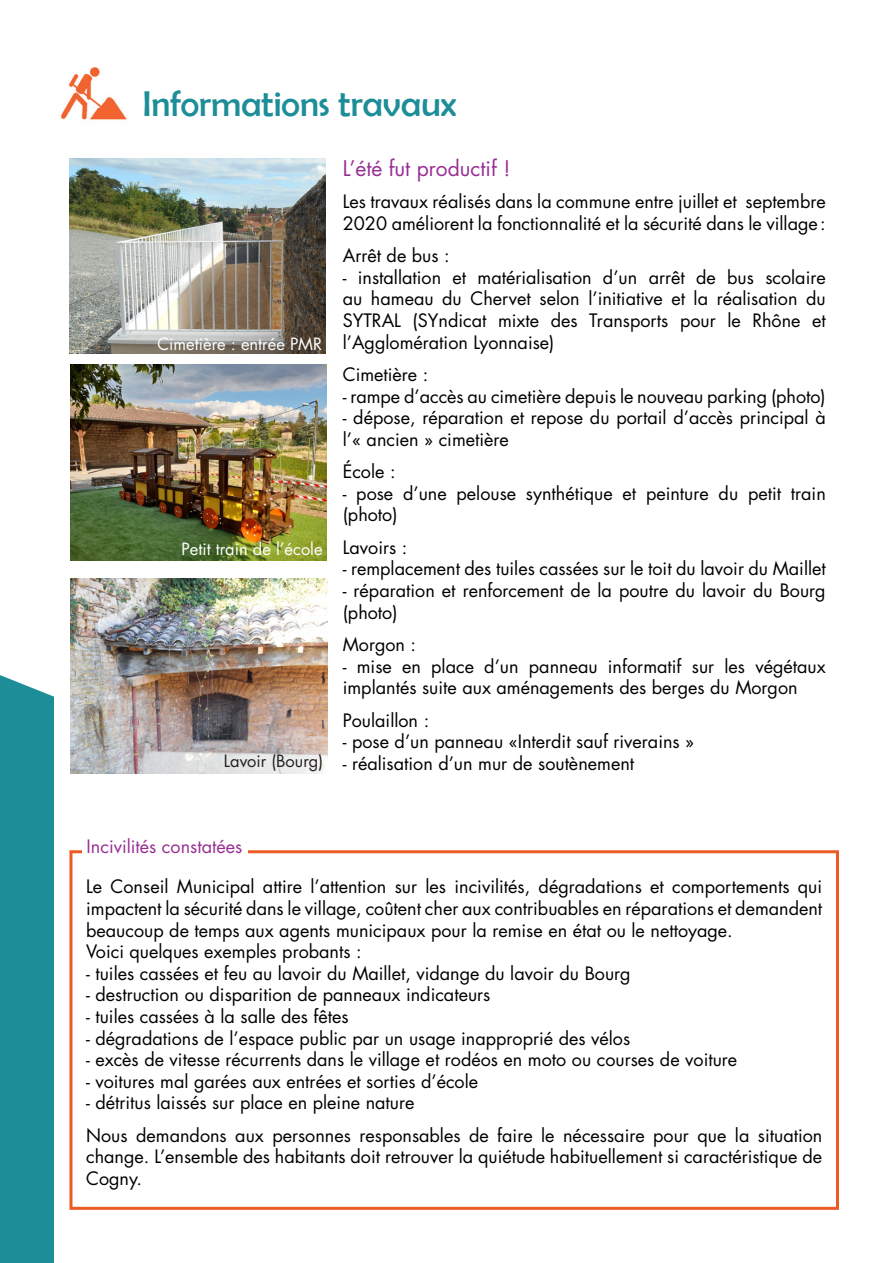
<style>
.page{position:relative;width:893px;height:1263px;background:#fff}
.page>*{position:absolute;margin:0;border:0;box-sizing:border-box;transform-origin:0 0}
.t1{font:36px "Berlin Sans FB";color:#1d8e98}
.t2{font:21px "Futura Std";color:#972e92}
.t3{font:18px/21.6px "Futura Std";color:#000}
.t4{font:18px "Futura Std";color:#972e92}
.t5{font:16.5px "Futura Std";color:#fff}
.t6{font:16.5px "Futura Std";color:#231f20}
</style>
<div class="page">
<div style="left:0;top:675px;width:54px;height:588px;background:#1d8e98"></div>
<img style="left:61px;top:67px;width:66px;height:53px">
<div style="left:69px;top:850px;width:770px;height:360px;border:3px solid #eb5b26"></div>
<div style="left:83px;top:834px;width:165px;height:33px;background:#fff"></div>
<img style="left:71px;top:578px;width:256px;height:195px">
<img style="left:69px;top:158px;width:257px;height:195px">
<img style="left:71px;top:365px;width:256px;height:195px">
<p class="t1" style="left:143px;top:84px;width:315px">Informations travaux</p>
<p class="t5" style="left:157px;top:333px;width:166px">Cimetière : entrée PMR</p>
<p class="t5" style="left:182px;top:539px;width:142px">Petit train de l’école</p>
<p class="t6" style="left:224px;top:750px;width:101px">Lavoir (Bourg)</p>
<p class="t2" style="left:343px;top:155px;width:169px">L’été fut productif !</p>
<p class="t3" style="left:343px;top:191px;width:484px">Les travaux réalisés dans la commune entre juillet et septembre<br>2020 améliorent la fonctionnalité et la sécurité dans le village :</p>
<p class="t3" style="left:343px;top:245px;width:108px">Arrêt de bus :</p>
<p class="t3" style="left:343px;top:266px;width:485px;text-align:justify">- installation et matérialisation d’un arrêt de bus scolaire au hameau du Chervet selon l’initiative et la réalisation du SYTRAL (SYndicat mixte des Transports pour le Rhône et l’Agglomération Lyonnaise)</p>
<p class="t3" style="left:343px;top:364px;width:87px">Cimetière :</p>
<p class="t3" style="left:343px;top:385px;width:484px">- rampe d’accès au cimetière depuis le nouveau parking (photo)</p>
<p class="t3" style="left:343px;top:407px;width:485px">- dépose, réparation et repose du portail d’accès principal à l’« ancien » cimetière</p>
<p class="t3" style="left:343px;top:461px;width:54px">École :</p>
<p class="t3" style="left:343px;top:482px;width:485px">- pose d’une pelouse synthétique et peinture du petit train (photo)</p>
<p class="t3" style="left:343px;top:536px;width:66px">Lavoirs :</p>
<p class="t3" style="left:343px;top:558px;width:485px">- remplacement des tuiles cassées sur le toit du lavoir du Maillet</p>
<p class="t3" style="left:343px;top:580px;width:484px">- réparation et renforcement de la poutre du lavoir du Bourg (photo)</p>
<p class="t3" style="left:343px;top:634px;width:75px">Morgon :</p>
<p class="t3" style="left:343px;top:655px;width:484px">- mise en place d’un panneau informatif sur les végétaux implantés suite aux aménagements des berges du Morgon</p>
<p class="t3" style="left:343px;top:709px;width:88px">Poulaillon :</p>
<p class="t3" style="left:343px;top:731px;width:353px">- pose d’un panneau «Interdit sauf riverains »</p>
<p class="t3" style="left:343px;top:752px;width:293px">- réalisation d’un mur de soutènement</p>
<p class="t4" style="left:87px;top:835px;width:157px">Incivilités constatées</p>
<p class="t3" style="left:86px;top:876px;width:738px;text-align:justify">Le Conseil Municipal attire l’attention sur les incivilités, dégradations et comportements qui impactent la sécurité dans le village, coûtent cher aux contribuables en réparations et demandent beaucoup de temps aux agents municipaux pour la remise en état ou le nettoyage.</p>
<p class="t3" style="left:86px;top:941px;width:277px">Voici quelques exemples probants :</p>
<p class="t3" style="left:86px;top:962px;width:546px">- tuiles cassées et feu au lavoir du Maillet, vidange du lavoir du Bourg</p>
<p class="t3" style="left:86px;top:984px;width:406px">- destruction ou disparition de panneaux indicateurs</p>
<p class="t3" style="left:86px;top:1006px;width:264px">- tuiles cassées à la salle des fêtes</p>
<p class="t3" style="left:86px;top:1027px;width:546px">- dégradations de l’espace public par un usage inapproprié des vélos</p>
<p class="t3" style="left:86px;top:1049px;width:653px">- excès de vitesse récurrents dans le village et rodéos en moto ou courses de voiture</p>
<p class="t3" style="left:86px;top:1070px;width:393px">- voitures mal garées aux entrées et sorties d’école</p>
<p class="t3" style="left:86px;top:1092px;width:330px">- détritus laissés sur place en pleine nature</p>
<p class="t3" style="left:86px;top:1124px;width:738px;text-align:justify">Nous demandons aux personnes responsables de faire le nécessaire pour que la situation change. L’ensemble des habitants doit retrouver la quiétude habituellement si caractéristique de Cogny.</p>
</div>
